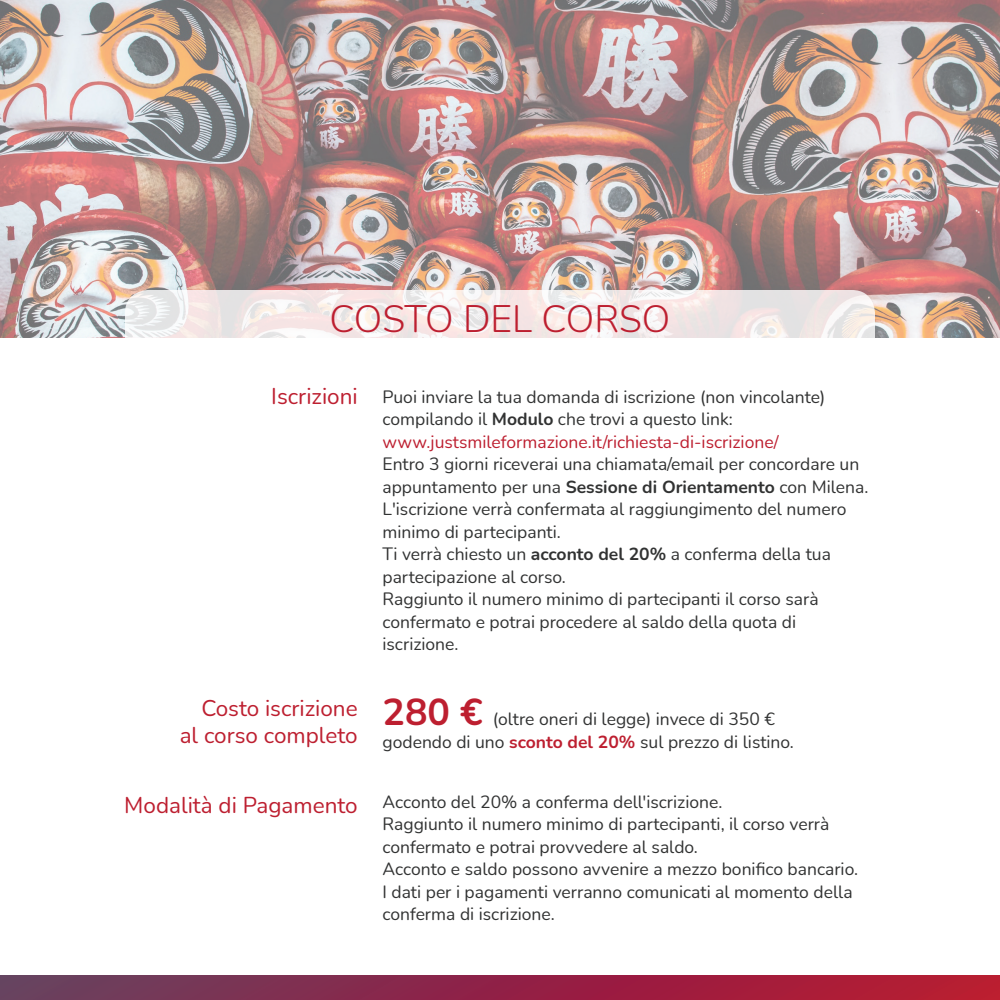
<style>
.page{position:relative;width:1000px;height:1000px;background:#fff}
.page>*{position:absolute;margin:0;border:0;box-sizing:border-box;transform-origin:0 0}
.t1{font:300 37.5px "Nunito";color:#bd1f30}
.t2{font:22.5px/27px "Nunito";color:#bd1f30;text-align:right}
.t3{font:17.5px/22.5px "Nunito";color:#313232}
.s1{font-weight:700}
.s2{color:#bd1f30}
.s3{font-weight:700;font-size:37.5px;color:#bd1f30}
.s4{font-weight:700;color:#bd1f30}
</style>
<div class="page">
<img style="left:0;top:0;width:1000px;height:338px">
<div style="left:0;top:975px;width:1000px;height:25px;background:linear-gradient(to right,#673c5f,#ba132f)"></div>
<svg style="left:125px;top:290px;width:750px;height:95px"></svg>
<h1 class="t1" style="left:330px;top:292px;width:342px">COSTO DEL CORSO</h1>
<p class="t2" style="left:271px;top:382px;width:88px">Iscrizioni</p>
<p class="t3" style="left:382px;top:385px;width:444px">Puoi inviare la tua domanda di iscrizione (non vincolante) compilando il <span class="s1">Modulo</span> che trovi a questo link: <span class="s2">www.justsmileformazione.it/richiesta-di-iscrizione/</span></p>
<p class="t3" style="left:382px;top:452px;width:487px">Entro 3 giorni riceverai una chiamata/email per concordare un appuntamento per una <span class="s1">Sessione di Orientamento</span> con Milena.<br>L'iscrizione verrà confermata al raggiungimento del numero minimo di partecipanti.<br>Ti verrà chiesto un <span class="s1">acconto del 20%</span> a conferma della tua partecipazione al corso.<br>Raggiunto il numero minimo di partecipanti il corso sarà confermato e potrai procedere al saldo della quota di iscrizione.</p>
<p class="t2" style="left:180px;top:694px;width:180px">Costo iscrizione al corso completo</p>
<p class="t3" style="left:382px;top:707px;width:413px"><span class="s3">280 €</span> (oltre oneri di legge) invece di 350 € godendo di uno <span class="s4">sconto del 20%</span> sul prezzo di listino.</p>
<p class="t2" style="left:124px;top:791px;width:235px">Modalità di Pagamento</p>
<p class="t3" style="left:383px;top:790px;width:477px">Acconto del 20% a conferma dell'iscrizione.<br>Raggiunto il numero minimo di partecipanti, il corso verrà confermato e potrai provvedere al saldo.<br>Acconto e saldo possono avvenire a mezzo bonifico bancario.<br>I dati per i pagamenti verranno comunicati al momento della conferma di iscrizione.</p>
</div>
